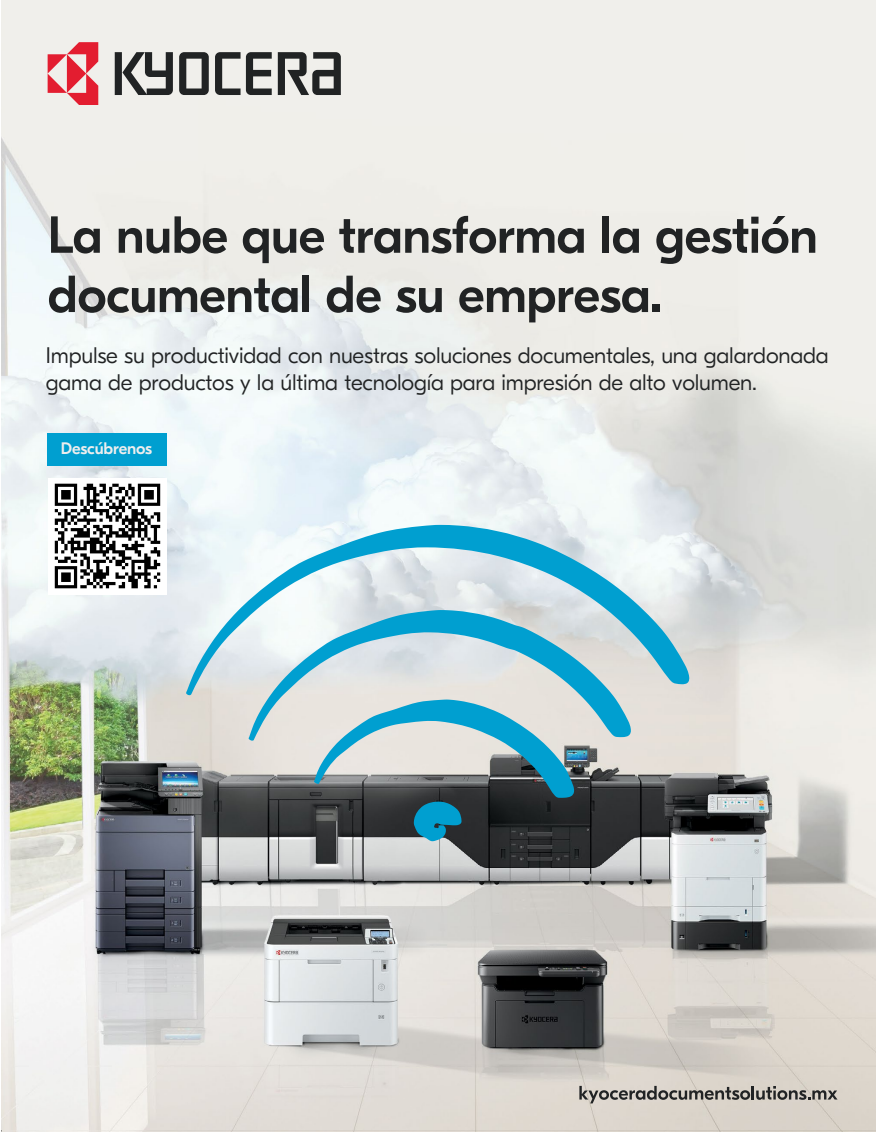
<style>
.page{position:relative;width:876px;height:1132px;background:#fff}
.page>*{position:absolute;margin:0;border:0;box-sizing:border-box;transform-origin:0 0}
.t1{font:500 51.9px/59.2px "GT Eesti Pro Display";letter-spacing:-.01em;color:#212324}
.t2{font:300 22.5px/27px "GT Eesti Pro Display";letter-spacing:-.01em;color:#212324}
.t3{font:500 16.65px "GT Eesti Pro Display";letter-spacing:-.01em;color:#eee}
</style>
<div class="page">
<img style="left:1px;top:0;width:875px;height:1131px">
<svg style="left:579px;top:1085px;width:258px;height:18px;background:#a5a19b"></svg>
<svg style="left:278px;top:52px;width:63px;height:43px;background:#787978"></svg>
<svg style="left:215px;top:52px;width:57px;height:43px;background:#8b8b8a"></svg>
<svg style="left:179px;top:52px;width:30px;height:43px"></svg>
<svg style="left:115px;top:52px;width:58px;height:43px;background:#7f807f"></svg>
<svg style="left:48px;top:42px;width:50px;height:63px;background:#e98088"></svg>
<svg style="left:186px;top:524px;width:503px;height:171px"></svg>
<svg style="left:248px;top:610px;width:383px;height:130px;background:#afd4de"></svg>
<svg style="left:314px;top:699px;width:260px;height:142px;background:#708e96"></svg>
<div style="left:48px;top:433px;width:119px;height:33px;background:#009fd0"></div>
<img style="left:48px;top:478px;width:118px;height:116px">
<h1 class="t1" style="left:48px;top:207px;width:772px">La nube que transforma la gestión documental de su empresa.</h1>
<p class="t2" style="left:46px;top:342px;width:784px">Impulse su productividad con nuestras soluciones documentales, una galardonada gama de productos y la última tecnología para impresión de alto volumen.</p>
<p class="t3" style="left:61px;top:438px;width:93px">Descúbrenos</p>
</div>
